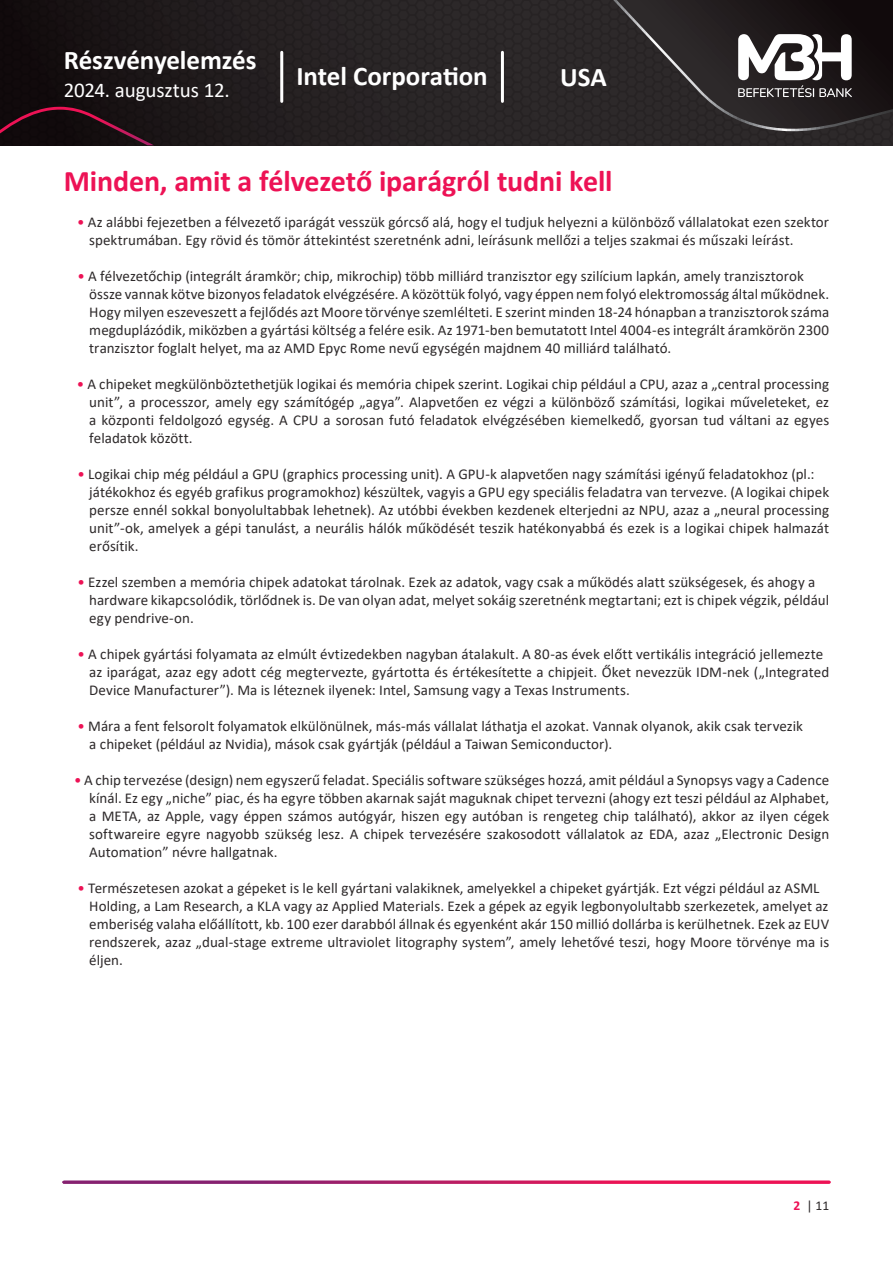
<style>
.page{position:relative;width:893px;height:1263px;background:#fff}
.page>*{position:absolute;margin:0;border:0;box-sizing:border-box;transform-origin:0 0}
.t1{font:700 30px "Calibri";letter-spacing:-.005em;color:#ed1255}
.t2{font:700 27px "Calibri";letter-spacing:-.005em;color:#fff}
.t3{font:21px "Calibri";letter-spacing:-.01em;color:#fff}
.t4{font:15px/18px "Calibri";color:#2d292a}
.t5{font:13.5px "Calibri";color:#2d292a}
.s1{color:#ed1255}
.s2{font-weight:700;color:#ed1255}
</style>
<div class="page">
<svg style="left:0;top:0;width:893px;height:146px;background:#231e1f"></svg>
<svg style="left:0;top:107px;width:154px;height:38px;background:#230d14"></svg>
<svg style="left:606px;top:0;width:287px;height:139px;background:#383435"></svg>
<hr style="left:280px;top:52px;width:3px;height:49px;background:#fff">
<hr style="left:501px;top:52px;width:3px;height:49px;background:#fff">
<h2 class="t2" style="left:64px;top:41px;width:194px">Részvényelemzés</h2>
<h3 class="t3" style="left:64px;top:76px;width:168px">2024. augusztus 12.</h3>
<h2 class="t2" style="left:296px;top:57px;width:193px">Intel Corporation</h2>
<h2 class="t2" style="left:560px;top:58px;width:48px">USA</h2>
<h1 class="t1" style="left:64px;top:160px;width:550px">Minden, amit a félvezető iparágról tudni kell</h1>
<p class="t4" style="left:89px;top:213px;width:741px;text-indent:-12px"><span class="s1">•</span> Az alábbi fejezetben a félvezető iparágát vesszük górcső alá, hogy el tudjuk helyezni a különböző vállalatokat ezen szektor spektrumában. Egy rövid és tömör áttekintést szeretnénk adni, leírásunk mellőzi a teljes szakmai és műszaki leírást.</p>
<p class="t4" style="left:89px;top:267px;width:741px;text-indent:-12px"><span class="s1">•</span> A félvezetőchip (integrált áramkör; chip, mikrochip) több milliárd tranzisztor egy szilícium lapkán, amely tranzisztorok össze vannak kötve bizonyos feladatok elvégzésére. A közöttük folyó, vagy éppen nem folyó elektromosság által működnek.<br>Hogy milyen eszeveszett a fejlődés azt Moore törvénye szemlélteti. E szerint minden 18-24 hónapban a tranzisztorok száma megduplázódik, miközben a gyártási költség a felére esik. Az 1971-ben bemutatott Intel 4004-es integrált áramkörön 2300 tranzisztor foglalt helyet, ma az AMD Epyc Rome nevű egységén majdnem 40 milliárd található.</p>
<p class="t4" style="left:89px;top:375px;width:741px;text-align:justify;text-indent:-13px"><span class="s1">•</span> A chipeket megkülönböztethetjük logikai és memória chipek szerint. Logikai chip például a CPU, azaz a „central processing unit”, a processzor, amely egy számítógép „agya”. Alapvetően ez végzi a különböző számítási, logikai műveleteket, ez a központi feldolgozó egység. A CPU a sorosan futó feladatok elvégzésében kiemelkedő, gyorsan tud váltani az egyes feladatok között.</p>
<p class="t4" style="left:89px;top:465px;width:741px;text-indent:-12px"><span class="s1">•</span> Logikai chip még például a GPU (graphics processing unit). A GPU-k alapvetően nagy számítási igényű feladatokhoz (pl.: játékokhoz és egyéb grafikus programokhoz) készültek, vagyis a GPU egy speciális feladatra van tervezve. (A logikai chipek persze ennél sokkal bonyolultabbak lehetnek). Az utóbbi években kezdenek elterjedni az NPU, azaz a „neural processing unit”-ok, amelyek a gépi tanulást, a neurális hálók működését teszik hatékonyabbá és ezek is a logikai chipek halmazát erősítik.</p>
<p class="t4" style="left:89px;top:573px;width:741px;text-indent:-12px"><span class="s1">•</span> Ezzel szemben a memória chipek adatokat tárolnak. Ezek az adatok, vagy csak a működés alatt szükségesek, és ahogy a hardware kikapcsolódik, törlődnek is. De van olyan adat, melyet sokáig szeretnénk megtartani; ezt is chipek végzik, például egy pendrive-on.</p>
<p class="t4" style="left:89px;top:645px;width:741px;text-indent:-12px"><span class="s1">•</span> A chipek gyártási folyamata az elmúlt évtizedekben nagyban átalakult. A 80-as évek előtt vertikális integráció jellemezte az iparágat, azaz egy adott cég megtervezte, gyártotta és értékesítette a chipjeit. Őket nevezzük IDM-nek („Integrated<br>Device Manufacturer”). Ma is léteznek ilyenek: Intel, Samsung vagy a Texas Instruments.</p>
<p class="t4" style="left:89px;top:717px;width:715px;text-indent:-12px"><span class="s1">•</span> Mára a fent felsorolt folyamatok elkülönülnek, más-más vállalat láthatja el azokat. Vannak olyanok, akik csak tervezik a chipeket (például az Nvidia), mások csak gyártják (például a Taiwan Semiconductor).</p>
<p class="t4" style="left:89px;top:771px;width:741px;text-align:justify;text-indent:-15px"><span class="s1">•</span> A chip tervezése (design) nem egyszerű feladat. Speciális software szükséges hozzá, amit például a Synopsys vagy a Cadence kínál. Ez egy „niche” piac, és ha egyre többen akarnak saját maguknak chipet tervezni (ahogy ezt teszi például az Alphabet, a META, az Apple, vagy éppen számos autógyár, hiszen egy autóban is rengeteg chip található), akkor az ilyen cégek softwareire egyre nagyobb szükség lesz. A chipek tervezésére szakosodott vállalatok az EDA, azaz „Electronic Design Automation” névre hallgatnak.</p>
<p class="t4" style="left:89px;top:879px;width:741px;text-indent:-12px"><span class="s1">•</span> Természetesen azokat a gépeket is le kell gyártani valakiknek, amelyekkel a chipeket gyártják. Ezt végzi például az ASML Holding, a Lam Research, a KLA vagy az Applied Materials. Ezek a gépek az egyik legbonyolultabb szerkezetek, amelyet az emberiség valaha előállított, kb. 100 ezer darabból állnak és egyenként akár 150 millió dollárba is kerülhetnek. Ezek az EUV rendszerek, azaz „dual-stage extreme ultraviolet litography system”, amely lehetővé teszi, hogy Moore törvénye ma is éljen.</p>
<p class="t5" style="left:793px;top:1196px;width:37px"><span class="s2">2</span> | 11</p>
</div>
